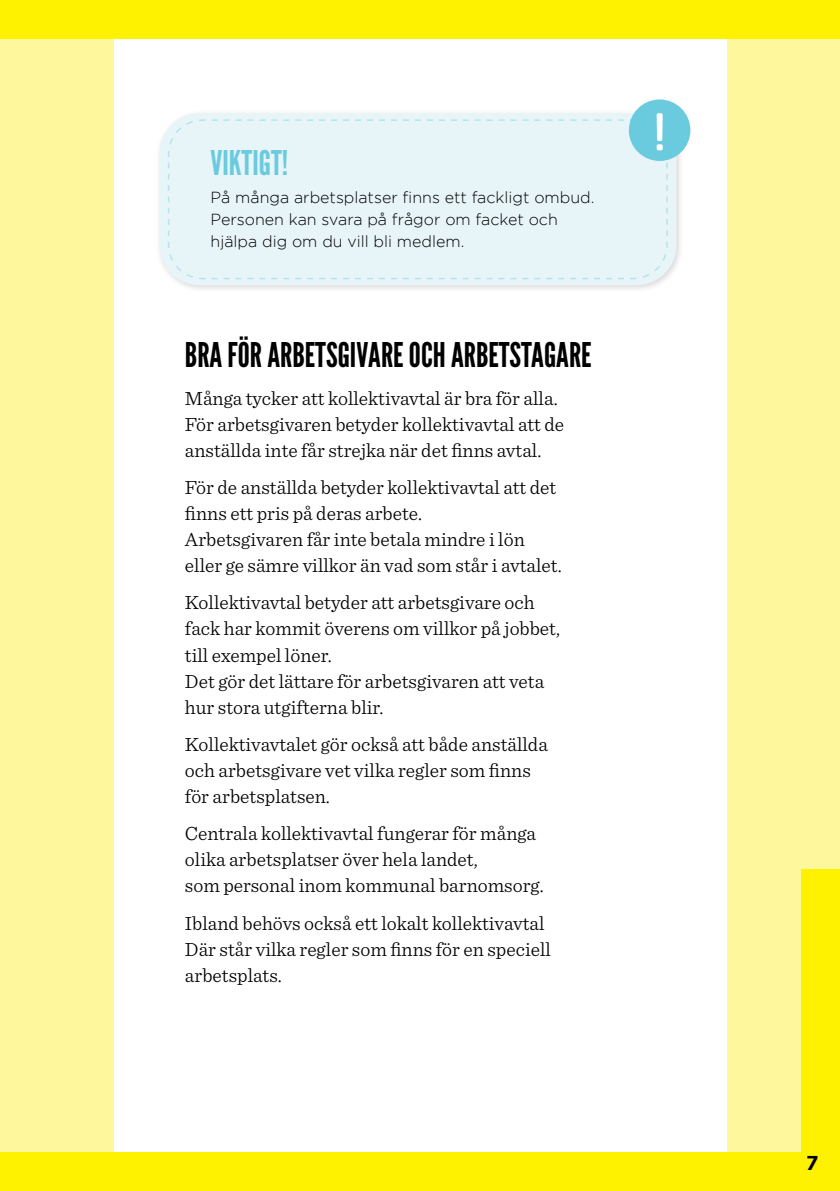
<style>
.page{position:relative;width:840px;height:1191px;background:#fff}
.page>*{position:absolute;margin:0;border:0;box-sizing:border-box;transform-origin:0 0}
.Rubrik_2{font:34px "League Gothic";color:#000}
.Viktigt_rubrik{font:34px "League Gothic";color:#6bcbde}
.Bröd{font:300 20px/26px "Sentinel";color:#000}
.t1{font:700 20px "Gotham";color:#000}
.Viktigt_text_första_stycket{font:300 16px/22px "Gotham";color:#000}
</style>
<div class="page">
<div style="left:0;top:0;width:839px;height:1191px;background:#fff79b"></div>
<div style="left:113px;top:0;width:613px;height:1191px;background:#fff"></div>
<div style="left:0;top:0;width:839px;height:39px;background:#fff200"></div>
<div style="left:0;top:1152px;width:839px;height:39px;background:#fff200"></div>
<div style="left:800px;top:869px;width:39px;height:322px;background:#fff200"></div>
<div style="left:155px;top:109px;width:529px;height:184px;background:#000;opacity:.15"></div>
<div style="left:159px;top:113px;width:517px;height:172px;background:#e8f5f8;border-radius:40px"></div>
<svg style="left:167px;top:119px;width:501px;height:161px"></svg>
<div style="left:628px;top:99px;width:62px;height:62px;background:#6bcbde;border-radius:50%"></div>
<svg style="left:656px;top:113px;width:7px;height:37px"></svg>
<p class="Viktigt_rubrik" style="left:210px;top:143px;width:79px">VIKTIGT!</p>
<p class="Viktigt_text_första_stycket" style="left:210px;top:186px;width:385px">På många arbetsplatser finns ett fackligt ombud.<br>Personen kan svara på frågor om facket och hjälpa dig om du vill bli medlem.</p>
<p class="Rubrik_2" style="left:185px;top:335px;width:408px">BRA FÖR ARBETSGIVARE OCH ARBETSTAGARE</p>
<p class="Bröd" style="left:185px;top:384px;width:380px">Många tycker att kollektivavtal är bra för alla.<br>För arbetsgivaren betyder kollektivavtal att de anställda inte får strejka när det finns avtal.</p>
<p class="Bröd" style="left:185px;top:473px;width:378px">För de anställda betyder kollektivavtal att det finns ett pris på deras arbete.<br>Arbetsgivaren får inte betala mindre i lön eller ge sämre villkor än vad som står i avtalet.</p>
<p class="Bröd" style="left:185px;top:588px;width:376px">Kollektivavtal betyder att arbetsgivare och fack har kommit överens om villkor på jobbet, till exempel löner.<br>Det gör det lättare för arbetsgivaren att veta hur stora utgifterna blir.</p>
<p class="Bröd" style="left:185px;top:730px;width:364px">Kollektivavtalet gör också att både anställda och arbetsgivare vet vilka regler som finns för arbetsplatsen.</p>
<p class="Bröd" style="left:185px;top:819px;width:360px">Centrala kollektivavtal fungerar för många olika arbetsplatser över hela landet,<br>som personal inom kommunal barnomsorg.</p>
<p class="Bröd" style="left:185px;top:908px;width:367px">Ibland behövs också ett lokalt kollektivavtal<br>Där står vilka regler som finns för en speciell arbetsplats.</p>
<p class="t1" style="left:805px;top:1151px;width:14px">7</p>
</div>
